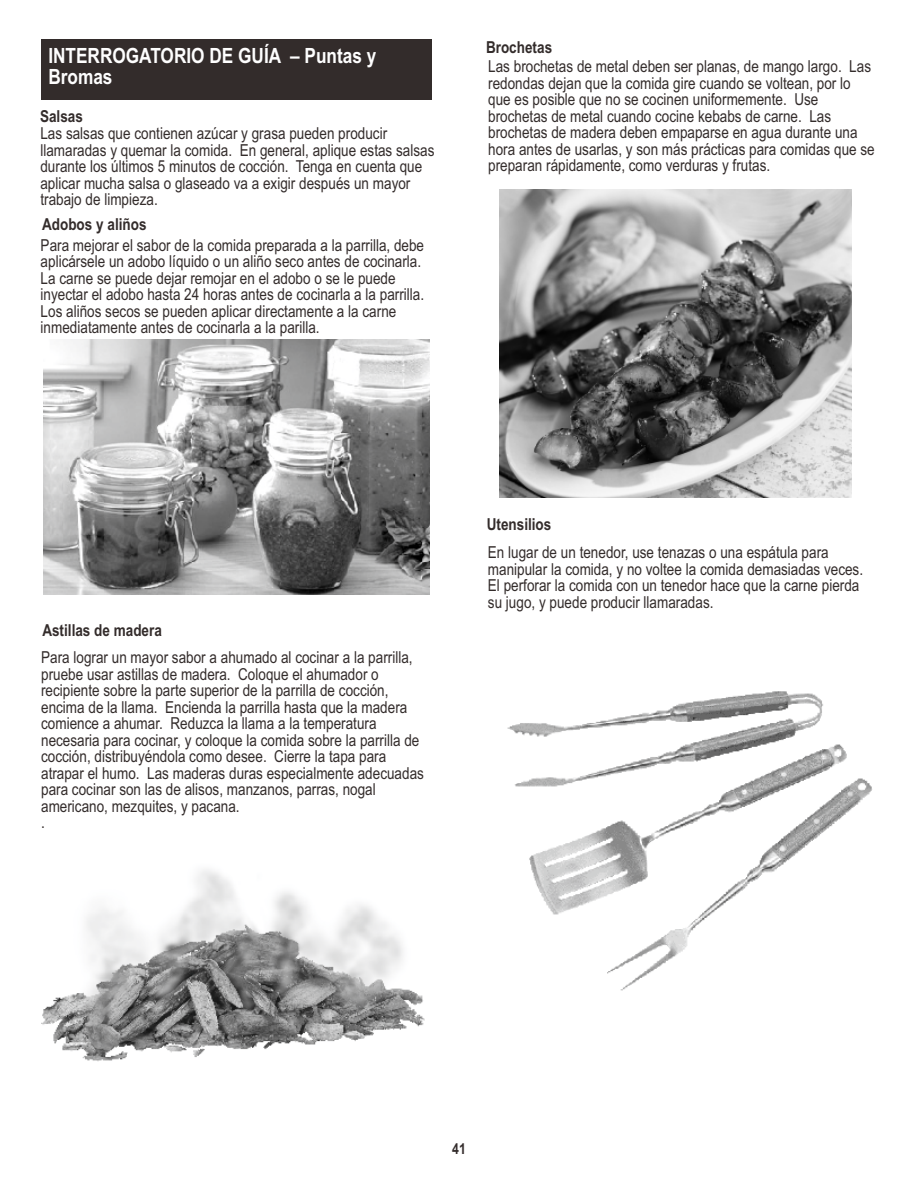
<style>
.page{position:relative;width:918px;height:1188px;background:#fff}
.page>*{position:absolute;margin:0;border:0;box-sizing:border-box;transform-origin:0 0}
.t1{font:700 21px/21px "Arial Narrow";color:#fefefe}
.t2{font:16.5px/16.5px "Arial Narrow";color:#332c2b}
.t3{font:700 16.5px "Arial Narrow";color:#332c2b}
.t4{font:700 15px "Arial Narrow";color:#332c2b}
</style>
<div class="page">
<div style="left:41px;top:39px;width:391px;height:61px;background:#332c2b"></div>
<img style="left:43px;top:339px;width:386px;height:256px">
<img style="left:41px;top:869px;width:384px;height:192px">
<img style="left:499px;top:190px;width:353px;height:308px">
<img style="left:507px;top:691px;width:365px;height:300px">
<p class="t1" style="left:48px;top:47px;width:329px">INTERROGATORIO DE GUÍA – Puntas y<br>Bromas</p>
<p class="t3" style="left:40px;top:110px;width:44px">Salsas</p>
<p class="t2" style="left:40px;top:127px;width:396px">Las salsas que contienen azúcar y grasa pueden producir llamaradas y quemar la comida. En general, aplique estas salsas durante los últimos 5 minutos de cocción. Tenga en cuenta que aplicar mucha salsa o glaseado va a exigir después un mayor trabajo de limpieza.</p>
<p class="t3" style="left:42px;top:218px;width:106px">Adobos y aliños</p>
<p class="t2" style="left:41px;top:238px;width:385px">Para mejorar el sabor de la comida preparada a la parrilla, debe aplicársele un adobo líquido o un aliño seco antes de cocinarla.<br>La carne se puede dejar remojar en el adobo o se le puede inyectar el adobo hasta 24 horas antes de cocinarla a la parrilla.<br>Los aliños secos se pueden aplicar directamente a la carne inmediatamente antes de cocinarla a la parilla.</p>
<p class="t3" style="left:486px;top:41px;width:68px">Brochetas</p>
<p class="t2" style="left:488px;top:60px;width:388px">Las brochetas de metal deben ser planas, de mango largo. Las redondas dejan que la comida gire cuando se voltean, por lo que es posible que no se cocinen uniformemente. Use brochetas de metal cuando cocine kebabs de carne. Las brochetas de madera deben empaparse en agua durante una hora antes de usarlas, y son más prácticas para comidas que se preparan rápidamente, como verduras y frutas.</p>
<p class="t3" style="left:42px;top:624px;width:121px">Astillas de madera</p>
<p class="t2" style="left:41px;top:651px;width:384px">Para lograr un mayor sabor a ahumado al cocinar a la parrilla, pruebe usar astillas de madera. Coloque el ahumador o recipiente sobre la parte superior de la parrilla de cocción, encima de la llama. Encienda la parrilla hasta que la madera comience a ahumar. Reduzca la llama a la temperatura necesaria para cocinar, y coloque la comida sobre la parrilla de cocción, distribuyéndola como desee. Cierre la tapa para atrapar el humo. Las maderas duras especialmente adecuadas para cocinar son las de alisos, manzanos, parras, nogal americano, mezquites, y pacana.<br>.</p>
<p class="t3" style="left:487px;top:518px;width:66px">Utensilios</p>
<p class="t2" style="left:488px;top:546px;width:377px">En lugar de un tenedor, use tenazas o una espátula para manipular la comida, y no voltee la comida demasiadas veces.<br>El perforar la comida con un tenedor hace que la carne pierda su jugo, y puede producir llamaradas.</p>
<p class="t4" style="left:452px;top:1144px;width:15px">41</p>
</div>
